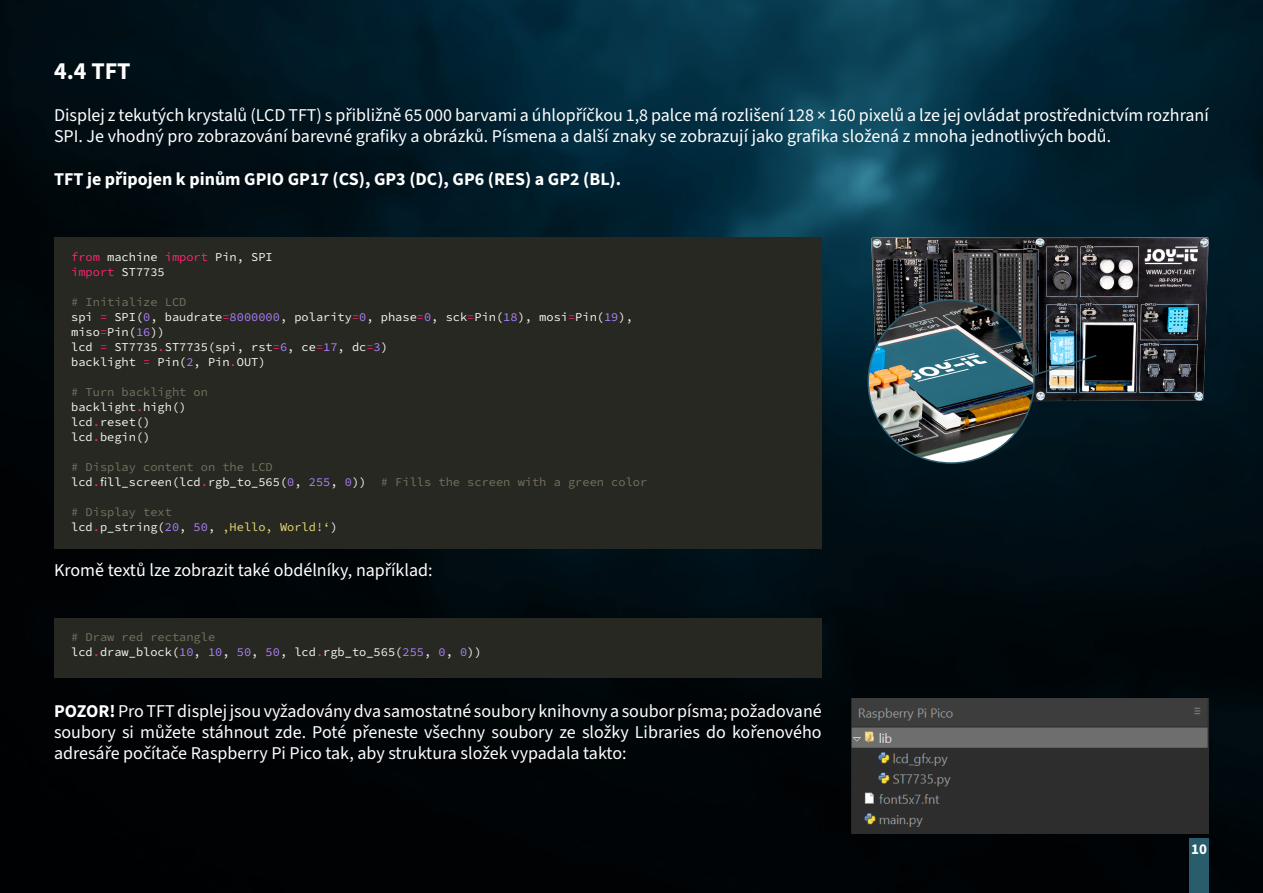
<style>
.page{position:relative;width:1263px;height:893px;background:#fff}
.page>*{position:absolute;margin:0;border:0;box-sizing:border-box;transform-origin:0 0}
.Default{font:700 24px "Source Sans 3";color:#fff}
.Pa1{font:18px/21px "Source Sans 3";color:#fff}
.Default-2{font:700 18px "Source Sans 3";color:#fff}
.t1{font:700 15px "Source Sans 3";color:#fff}
.HTML_Preformatted{font:12px/15px "Source Code Pro";color:#f8f8f2}
.HTML_Preformatted-2{font:12px "Source Code Pro";color:#75715e}
.HTML_Preformatted-3{font:12px "Source Code Pro";color:#f92672}
.s1{color:#f92672}
.s2{color:#f8f8f2}
.s3{color:#ae81ff}
.s4{color:#75715e}
.s5{color:#e6db74}
.s6{font-weight:700}
</style>
<div class="page">
<img style="left:0;top:0;width:1263px;height:893px">
<img style="left:872px;top:237px;width:337px;height:165px">
<img style="left:868px;top:300px;width:166px;height:163px">
<svg style="left:1032px;top:354px;width:66px;height:23px;background:#50626a"></svg>
<div style="left:54px;top:237px;width:768px;height:312px;background:#272822"></div>
<div style="left:54px;top:618px;width:768px;height:59px;background:#272822"></div>
<div style="left:1189px;top:839px;width:20px;height:54px;background:#2a5d6c"></div>
<img style="left:851px;top:699px;width:358px;height:134px">
<p class="Default" style="left:54px;top:55px;width:78px">4.4 TFT</p>
<p class="Pa1" style="left:54px;top:104px;width:1156px">Displej z tekutých krystalů (LCD TFT) s přibližně 65 000 barvami a úhlopříčkou 1,8 palce má rozlišení 128 × 160 pixelů a lze jej ovládat prostřednictvím rozhraní<br>SPI. Je vhodný pro zobrazování barevné grafiky a obrázků. Písmena a další znaky se zobrazují jako grafika složená z mnoha jednotlivých bodů.</p>
<p class="Default-2" style="left:54px;top:167px;width:569px">TFT je připojen k pinům GPIO GP17 (CS), GP3 (DC), GP6 (RES) a GP2 (BL).</p>
<p class="HTML_Preformatted" style="left:71px;top:249px;width:203px"><span class="s1">from</span> machine <span class="s1">import</span> Pin, SPI</p>
<p class="HTML_Preformatted-3" style="left:71px;top:263px;width:95px">import <span class="s2">ST7735</span></p>
<p class="HTML_Preformatted-2" style="left:71px;top:293px;width:117px"># Initialize LCD</p>
<p class="HTML_Preformatted" style="left:71px;top:309px;width:563px">spi <span class="s1">=</span> SPI(<span class="s3">0</span>, baudrate<span class="s1">=</span><span class="s3">8000000</span>, polarity<span class="s1">=</span><span class="s3">0</span>, phase<span class="s1">=</span><span class="s3">0</span>, sck<span class="s1">=</span>Pin(<span class="s3">18</span>), mosi<span class="s1">=</span>Pin(<span class="s3">19</span>), miso<span class="s1">=</span>Pin(<span class="s3">16</span>))</p>
<p class="HTML_Preformatted" style="left:71px;top:339px;width:318px">lcd <span class="s1">=</span> ST7735<span class="s1">.</span>ST7735(spi, rst<span class="s1">=</span><span class="s3">6</span>, ce<span class="s1">=</span><span class="s3">17</span>, dc<span class="s1">=</span><span class="s3">3</span>)</p>
<p class="HTML_Preformatted" style="left:71px;top:354px;width:196px">backlight <span class="s1">=</span> Pin(<span class="s3">2</span>, Pin<span class="s1">.</span>OUT)</p>
<p class="HTML_Preformatted-2" style="left:71px;top:383px;width:138px"># Turn backlight on</p>
<p class="HTML_Preformatted" style="left:71px;top:399px;width:117px">backlight<span class="s1">.</span>high()</p>
<p class="HTML_Preformatted" style="left:71px;top:414px;width:81px">lcd<span class="s1">.</span>reset()</p>
<p class="HTML_Preformatted" style="left:71px;top:429px;width:81px">lcd<span class="s1">.</span>begin()</p>
<p class="HTML_Preformatted-2" style="left:71px;top:458px;width:203px"># Display content on the LCD</p>
<p class="HTML_Preformatted" style="left:71px;top:474px;width:577px">lcd<span class="s1">.</span>fill_screen(lcd<span class="s1">.</span>rgb_to_565(<span class="s3">0</span>, <span class="s3">255</span>, <span class="s3">0</span>)) <span class="s4"># Fills the screen with a green color</span></p>
<p class="HTML_Preformatted-2" style="left:71px;top:503px;width:102px"># Display text</p>
<p class="HTML_Preformatted" style="left:71px;top:519px;width:268px">lcd<span class="s1">.</span>p_string(<span class="s3">20</span>, <span class="s3">50</span>, <span class="s5">‚Hello, World!‘</span>)</p>
<p class="Pa1" style="left:54px;top:560px;width:380px">Kromě textů lze zobrazit také obdélníky, například:</p>
<p class="HTML_Preformatted-2" style="left:71px;top:628px;width:146px"># Draw red rectangle</p>
<p class="HTML_Preformatted" style="left:71px;top:645px;width:412px">lcd<span class="s1">.</span>draw_block(<span class="s3">10</span>, <span class="s3">10</span>, <span class="s3">50</span>, <span class="s3">50</span>, lcd<span class="s1">.</span>rgb_to_565(<span class="s3">255</span>, <span class="s3">0</span>, <span class="s3">0</span>))</p>
<p class="Pa1" style="left:54px;top:700px;width:769px;text-align:justify"><span class="s6">POZOR!</span> Pro TFT displej jsou vyžadovány dva samostatné soubory knihovny a soubor písma; požadované soubory si můžete stáhnout zde. Poté přeneste všechny soubory ze složky Libraries do kořenového adresáře počítače Raspberry Pi Pico tak, aby struktura složek vypadala takto:</p>
<p class="t1" style="left:1191px;top:839px;width:17px">10</p>
</div>
